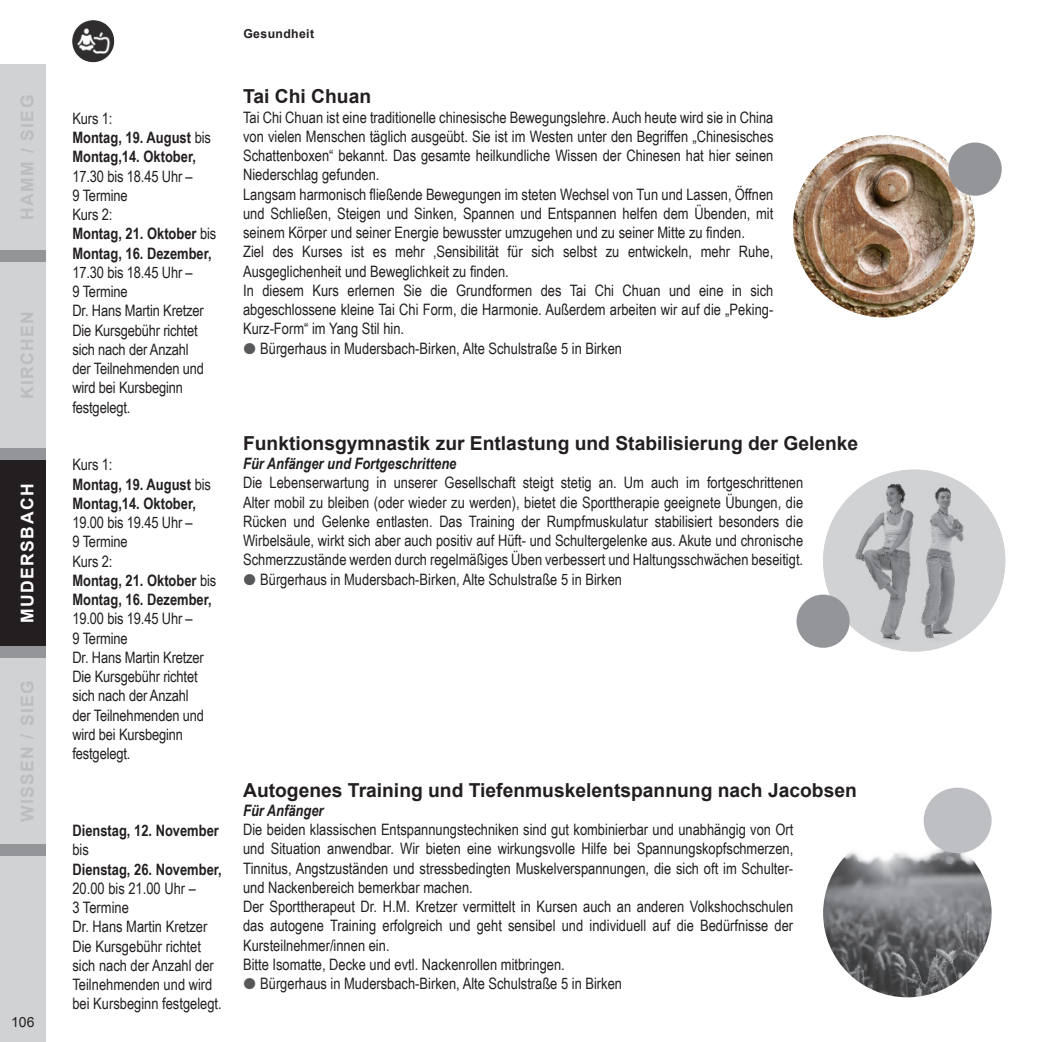
<style>
.page{position:relative;width:1042px;height:1042px;background:#fff}
.page>*{position:absolute;margin:0;border:0;box-sizing:border-box;transform-origin:0 0}
.t1{font:700 19.25px "Arial";color:#231f20}
.t2{font:700 17.5px "Arial";letter-spacing:.08em;color:#bcbdc0}
.t3{font:700 17.5px "Arial";letter-spacing:.08em;color:#fff}
.t4{font:15.75px/19.2px "Arial Narrow";color:#231f20}
.t5{font:700 15.75px/19.2px "Arial Narrow";color:#231f20}
.t6{font:italic 700 15.75px "Arial Narrow";color:#231f20}
.t7{font:14px "Arial";color:#231f20}
.t8{font:700 12.25px "Arial";letter-spacing:.03em;color:#231f20}
.s1{font-weight:400}
</style>
<div class="page">
<div style="left:0;top:64px;width:46px;height:978px;background:#939598"></div>
<div style="left:0;top:64px;width:46px;height:186px;background:#d1d2d4"></div>
<div style="left:0;top:262px;width:46px;height:186px;background:#d1d2d4"></div>
<div style="left:0;top:460px;width:46px;height:186px;background:#231f20"></div>
<div style="left:0;top:658px;width:46px;height:186px;background:#d1d2d4"></div>
<div style="left:0;top:856px;width:46px;height:186px;background:#d1d2d4"></div>
<img style="left:72px;top:20px;width:30px;height:42px">
<img style="left:823px;top:469px;width:182px;height:173px">
<div style="left:796px;top:594px;width:53px;height:54px;background:#939598;border-radius:50%"></div>
<img style="left:793px;top:135px;width:182px;height:182px;border-radius:91px">
<div style="left:948px;top:143px;width:53px;height:53px;background:#939598;border-radius:50%"></div>
<img style="left:823px;top:829px;width:168px;height:168px;border-radius:84px">
<div style="left:923px;top:787px;width:68px;height:66px;background:#bebfc2;border-radius:50%"></div>
<p class="t2" style="left:15px;top:220px;width:126px;rotate:-90deg">HAMM / SIEG</p>
<p class="t2" style="left:15px;top:399px;width:90px;rotate:-90deg">KIRCHEN</p>
<p class="t3" style="left:15px;top:623px;width:140px;rotate:-90deg">MUDERSBACH</p>
<p class="t2" style="left:15px;top:822px;width:144px;rotate:-90deg">WISSEN / SIEG</p>
<p class="t7" style="left:11px;top:1013px;width:25px">106</p>
<p class="t5" style="left:72px;top:108px;width:140px"><span class="s1">Kurs 1:<br></span>Montag, 19. August <span class="s1">bis<br></span>Montag,14. Oktober,</p>
<p class="t5" style="left:72px;top:166px;width:145px"><span class="s1">17.30 bis 18.45 Uhr –<br>9 Termine<br>Kurs 2:<br></span>Montag, 21. Oktober <span class="s1">bis<br></span>Montag, 16. Dezember,</p>
<p class="t4" style="left:72px;top:262px;width:133px">17.30 bis 18.45 Uhr –<br>9 Termine<br>Dr. Hans Martin Kretzer<br>Die Kursgebühr richtet sich nach der Anzahl der Teilnehmenden und wird bei Kursbeginn festgelegt.</p>
<p class="t5" style="left:72px;top:454px;width:140px"><span class="s1">Kurs 1:<br></span>Montag, 19. August <span class="s1">bis<br></span>Montag,14. Oktober,</p>
<p class="t5" style="left:72px;top:512px;width:145px"><span class="s1">19.00 bis 19.45 Uhr –<br>9 Termine<br>Kurs 2:<br></span>Montag, 21. Oktober <span class="s1">bis<br></span>Montag, 16. Dezember,</p>
<p class="t4" style="left:72px;top:608px;width:133px">19.00 bis 19.45 Uhr –<br>9 Termine<br>Dr. Hans Martin Kretzer<br>Die Kursgebühr richtet sich nach der Anzahl der Teilnehmenden und wird bei Kursbeginn festgelegt.</p>
<p class="t5" style="left:72px;top:820px;width:148px">Dienstag, 12. November</p>
<p class="t4" style="left:72px;top:839px;width:18px">bis</p>
<p class="t5" style="left:72px;top:858px;width:151px">Dienstag, 26. November,</p>
<p class="t4" style="left:72px;top:878px;width:151px">20.00 bis 21.00 Uhr –<br>3 Termine<br>Dr. Hans Martin Kretzer<br>Die Kursgebühr richtet sich nach der Anzahl der<br>Teilnehmenden und wird bei Kursbeginn festgelegt.</p>
<p class="t8" style="left:243px;top:25px;width:72px">Gesundheit</p>
<p class="t1" style="left:243px;top:83px;width:129px">Tai Chi Chuan</p>
<p class="t4" style="left:243px;top:107px;width:532px">Tai Chi Chuan ist eine traditionelle chinesische Bewegungslehre. Auch heute wird sie in China</p>
<p class="t4" style="left:243px;top:126px;width:532px">von vielen Menschen täglich ausgeübt. Sie ist im Westen unter den Begriffen „Chinesisches</p>
<p class="t4" style="left:243px;top:145px;width:532px">Schattenboxen“ bekannt. Das gesamte heilkundliche Wissen der Chinesen hat hier seinen</p>
<p class="t4" style="left:243px;top:165px;width:138px">Niederschlag gefunden.</p>
<p class="t4" style="left:243px;top:184px;width:532px">Langsam harmonisch fließende Bewegungen im steten Wechsel von Tun und Lassen, Öffnen</p>
<p class="t4" style="left:243px;top:203px;width:532px">und Schließen, Steigen und Sinken, Spannen und Entspannen helfen dem Übenden, mit</p>
<p class="t4" style="left:243px;top:222px;width:503px">seinem Körper und seiner Energie bewusster umzugehen und zu seiner Mitte zu finden.</p>
<p class="t4" style="left:243px;top:242px;width:532px">Ziel des Kurses ist es mehr ‚Sensibilität für sich selbst zu entwickeln, mehr Ruhe,</p>
<p class="t4" style="left:243px;top:261px;width:267px">Ausgeglichenheit und Beweglichkeit zu finden.</p>
<p class="t4" style="left:243px;top:280px;width:532px">In diesem Kurs erlernen Sie die Grundformen des Tai Chi Chuan und eine in sich</p>
<p class="t4" style="left:243px;top:299px;width:532px">abgeschlossene kleine Tai Chi Form, die Harmonie. Außerdem arbeiten wir auf die „Peking-</p>
<p class="t4" style="left:243px;top:319px;width:163px">Kurz-Form“ im Yang Stil hin.</p>
<p class="t4" style="left:260px;top:338px;width:363px">Bürgerhaus in Mudersbach-Birken, Alte Schulstraße 5 in Birken</p>
<p class="t1" style="left:243px;top:429px;width:617px">Funktionsgymnastik zur Entlastung und Stabilisierung der Gelenke</p>
<p class="t6" style="left:243px;top:452px;width:215px">Für Anfänger und Fortgeschrittene</p>
<p class="t4" style="left:243px;top:473px;width:561px">Die Lebenserwartung in unserer Gesellschaft steigt stetig an. Um auch im fortgeschrittenen</p>
<p class="t4" style="left:243px;top:492px;width:561px">Alter mobil zu bleiben (oder wieder zu werden), bietet die Sporttherapie geeignete Übungen, die</p>
<p class="t4" style="left:243px;top:511px;width:561px">Rücken und Gelenke entlasten. Das Training der Rumpfmuskulatur stabilisiert besonders die</p>
<p class="t4" style="left:243px;top:530px;width:561px">Wirbelsäule, wirkt sich aber auch positiv auf Hüft- und Schultergelenke aus. Akute und chronische</p>
<p class="t4" style="left:243px;top:550px;width:561px">Schmerzzustände werden durch regelmäßiges Üben verbessert und Haltungsschwächen beseitigt.</p>
<p class="t4" style="left:260px;top:569px;width:363px">Bürgerhaus in Mudersbach-Birken, Alte Schulstraße 5 in Birken</p>
<p class="t1" style="left:243px;top:776px;width:615px">Autogenes Training und Tiefenmuskelentspannung nach Jacobsen</p>
<p class="t6" style="left:243px;top:798px;width:82px">Für Anfänger</p>
<p class="t4" style="left:243px;top:819px;width:552px">Die beiden klassischen Entspannungstechniken sind gut kombinierbar und unabhängig von Ort</p>
<p class="t4" style="left:243px;top:838px;width:552px">und Situation anwendbar. Wir bieten eine wirkungsvolle Hilfe bei Spannungskopfschmerzen,</p>
<p class="t4" style="left:243px;top:858px;width:552px">Tinnitus, Angstzuständen und stressbedingten Muskelverspannungen, die sich oft im Schulter-</p>
<p class="t4" style="left:243px;top:877px;width:231px">und Nackenbereich bemerkbar machen.</p>
<p class="t4" style="left:243px;top:896px;width:551px">Der Sporttherapeut Dr. H.M. Kretzer vermittelt in Kursen auch an anderen Volkshochschulen</p>
<p class="t4" style="left:243px;top:915px;width:552px">das autogene Training erfolgreich und geht sensibel und individuell auf die Bedürfnisse der</p>
<p class="t4" style="left:243px;top:935px;width:148px">Kursteilnehmer/innen ein.</p>
<p class="t4" style="left:243px;top:954px;width:323px">Bitte Isomatte, Decke und evtl. Nackenrollen mitbringen.</p>
<p class="t4" style="left:260px;top:973px;width:363px">Bürgerhaus in Mudersbach-Birken, Alte Schulstraße 5 in Birken</p>
</div>
